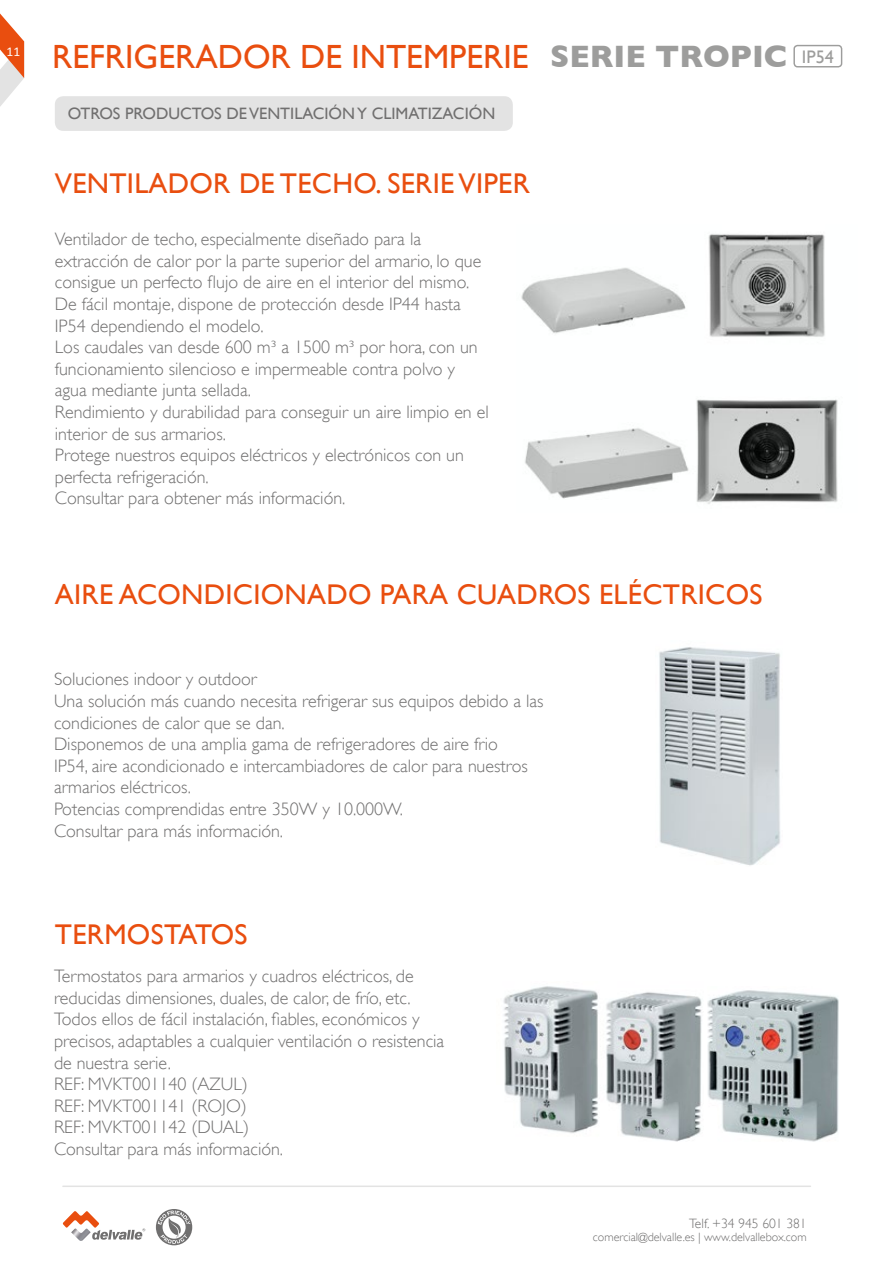
<style>
.page{position:relative;width:893px;height:1263px;background:#fff}
.page>*{position:absolute;margin:0;border:0;box-sizing:border-box;transform-origin:0 0}
.t1{font:33.6px "Gill Sans";color:#e94e0f}
.t2{font:28.5px "Gill Sans";letter-spacing:.01em;color:#e94e0f}
.t3{font:300 18px/21.6px "Gill Sans";color:#706f6f}
.t4{font:16.5px "Gill Sans";color:#706f6f}
.t5{font:300 13.5px "Gill Sans";color:#706f6f}
.t6{font:13.5px "Calibri";color:#fff}
.t7{font:300 12px "Gill Sans";color:#706f6f}
.s1{font-weight:700;font-size:31.5px;color:#9d9d9c}
.s2{font-size:18.15px;color:#9d9d9c}
</style>
<div class="page">
<svg style="left:0;top:13px;width:24px;height:93px"></svg>
<hr style="left:63px;top:1185px;width:747px;height:2px;background:#e3e3e3">
<svg style="left:62px;top:1211px;width:83px;height:29px"></svg>
<img style="left:71px;top:1228px;width:20px;height:13px">
<svg style="left:156px;top:1209px;width:36px;height:36px"></svg>
<img style="left:521px;top:234px;width:317px;height:270px">
<div style="left:55px;top:96px;width:458px;height:35px;background:#e3e3e3;border-radius:9px"></div>
<img style="left:659px;top:647px;width:122px;height:219px">
<img style="left:707px;top:990px;width:132px;height:152px">
<img style="left:503px;top:986px;width:199px;height:155px">
<div style="left:793px;top:45px;width:49px;height:22px;border:1px solid #9d9d9c;border-radius:3px"></div>
<p class="t6" style="left:7px;top:43px;width:15px">11</p>
<h1 class="t1" style="left:52px;top:37px;width:783px">REFRIGERADOR DE INTEMPERIE <span class="s1">SERIE TROPIC</span> <span class="s2">IP54</span></h1>
<p class="t4" style="left:68px;top:104px;width:429px">OTROS PRODUCTOS DE VENTILACIÓN Y CLIMATIZACIÓN</p>
<h2 class="t2" style="left:55px;top:167px;width:477px">VENTILADOR DE TECHO. SERIE VIPER</h2>
<p class="t3" style="left:55px;top:228px;width:435px">Ventilador de techo, especialmente diseñado para la extracción de calor por la parte superior del armario, lo que consigue un perfecto flujo de aire en el interior del mismo.<br>De fácil montaje, dispone de protección desde IP44 hasta IP54 dependiendo el modelo.<br>Los caudales van desde 600 m³ a 1500 m³ por hora, con un funcionamiento silencioso e impermeable contra polvo y agua mediante junta sellada.<br>Rendimiento y durabilidad para conseguir un aire limpio en el interior de sus armarios.<br>Protege nuestros equipos eléctricos y electrónicos con un perfecta refrigeración.<br>Consultar para obtener más información.</p>
<h2 class="t2" style="left:55px;top:578px;width:709px">AIRE ACONDICIONADO PARA CUADROS ELÉCTRICOS</h2>
<p class="t3" style="left:54px;top:669px;width:491px">Soluciones indoor y outdoor<br>Una solución más cuando necesita refrigerar sus equipos debido a las condiciones de calor que se dan.<br>Disponemos de una amplia gama de refrigeradores de aire frio<br>IP54, aire acondicionado e intercambiadores de calor para nuestros armarios eléctricos.<br>Potencias comprendidas entre 350W y 10.000W.<br>Consultar para más información.</p>
<h2 class="t2" style="left:55px;top:918px;width:194px">TERMOSTATOS</h2>
<p class="t3" style="left:54px;top:965px;width:392px">Termostatos para armarios y cuadros eléctricos, de reducidas dimensiones, duales, de calor, de frío, etc.<br>Todos ellos de fácil instalación, fiables, económicos y precisos, adaptables a cualquier ventilación o resistencia de nuestra serie.<br>REF: MVKT001140 (AZUL)<br>REF: MVKT001141 (ROJO)<br>REF: MVKT001142 (DUAL)<br>Consultar para más información.</p>
<p class="t5" style="left:689px;top:1215px;width:119px">Telf. +34 945 601 381</p>
<p class="t7" style="left:593px;top:1230px;width:215px">comercial@delvalle.es | www.delvallebox.com</p>
</div>
